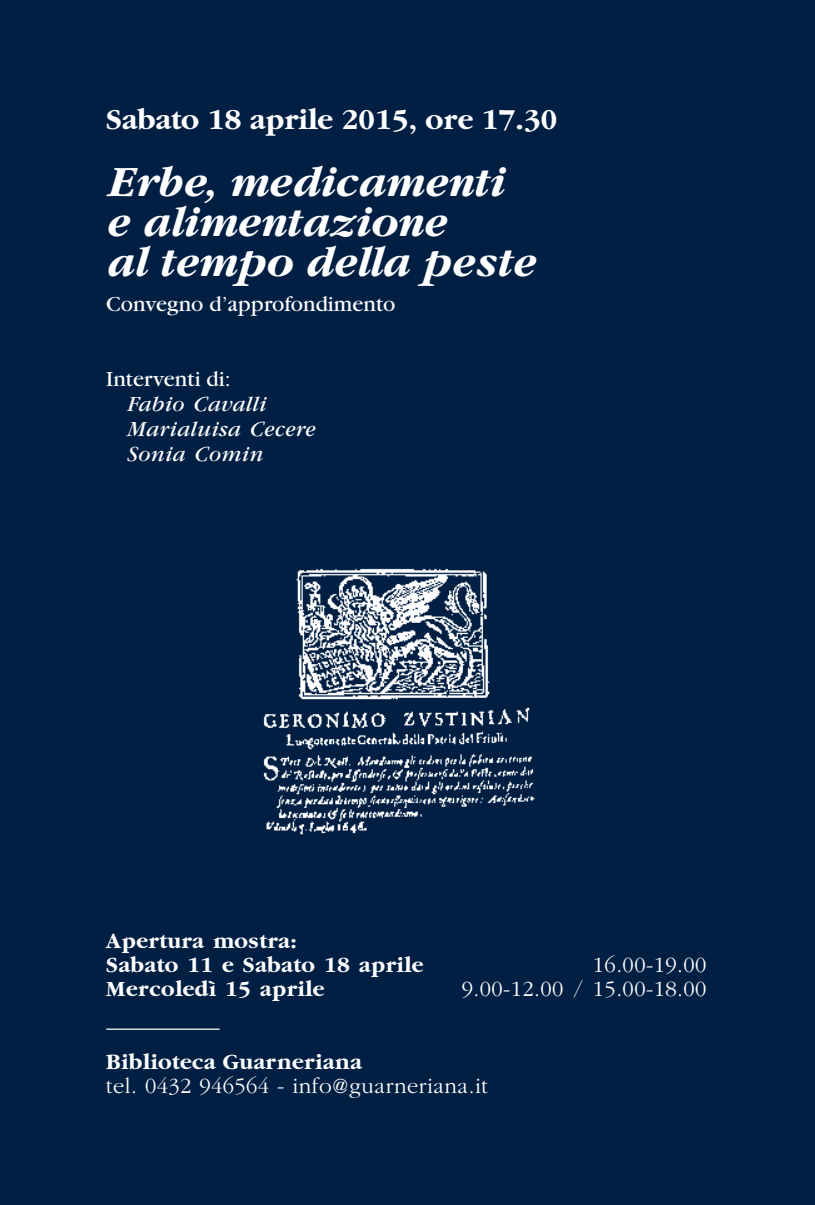
<style>
.page{position:relative;width:815px;height:1205px;background:#001f43}
.page>*{position:absolute;margin:0;border:0;box-sizing:border-box;transform-origin:0 0}
.t1{font:italic 700 45px/40px "Garamond";color:#fff}
.t2{font:700 30px "Garamond";color:#fff}
.t3{font:700 22.5px/23.8px "Garamond";letter-spacing:.02em;color:#fff}
.t4{font:300 22.5px "Garamond";letter-spacing:.02em;color:#fff}
.t5{font:22.5px "Garamond";color:#fff}
.t6{font:italic 22.5px/25px "Garamond";letter-spacing:.02em;color:#fff}
</style>
<div class="page">
<hr style="left:106px;top:1028px;width:114px;height:2px;background:#fff">
<img style="left:263px;top:568px;width:272px;height:267px">
<h2 class="t2" style="left:106px;top:103px;width:453px">Sabato 18 aprile 2015, ore 17.30</h2>
<h1 class="t1" style="left:106px;top:163px;width:431px">Erbe, medicamenti e alimentazione<br>al tempo della peste</h1>
<p class="t5" style="left:106px;top:293px;width:291px">Convegno d’approfondimento</p>
<p class="t5" style="left:106px;top:368px;width:126px">Interventi di:</p>
<p class="t6" style="left:128px;top:392px;width:190px">Fabio Cavalli<br>Marialuisa Cecere<br>Sonia Comin</p>
<p class="t3" style="left:106px;top:930px;width:319px">Apertura mostra:<br>Sabato 11 e Sabato 18 aprile</p>
<p class="t4" style="left:593px;top:953px;width:115px">16.00-19.00</p>
<p class="t3" style="left:106px;top:977px;width:220px">Mercoledì 15 aprile</p>
<p class="t4" style="left:462px;top:977px;width:246px">9.00-12.00 / 15.00-18.00</p>
<p class="t3" style="left:106px;top:1050px;width:257px">Biblioteca Guarneriana</p>
<p class="t4" style="left:106px;top:1073px;width:383px">tel. 0432 946564 - info@guarneriana.it</p>
</div>
